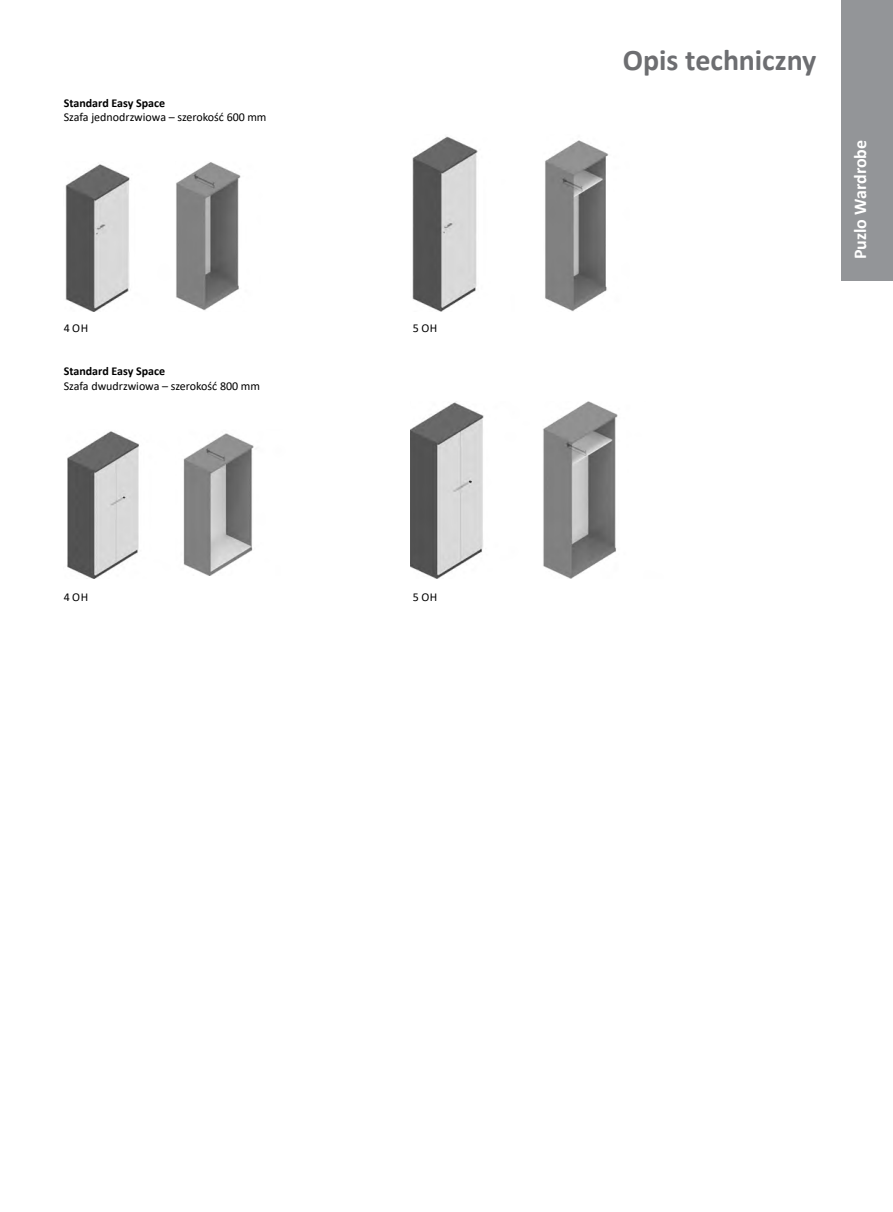
<style>
.page{position:relative;width:893px;height:1212px;background:#fff}
.page>*{position:absolute;margin:0;border:0;box-sizing:border-box;transform-origin:0 0}
.t1{font:700 30px "Calibri";letter-spacing:-.005em;color:#6d6e71}
.t2{font:700 18px "Calibri";color:#fff}
.t3{font:12px "Calibri";color:#000}
.t4{font:700 12px "Calibri";color:#000}
</style>
<div class="page">
<div style="left:842px;top:0;width:51px;height:281px;background:#939598"></div>
<img style="left:67px;top:431px;width:72px;height:148px">
<img style="left:410px;top:402px;width:74px;height:177px">
<img style="left:183px;top:433px;width:71px;height:142px">
<svg style="left:543px;top:402px;width:75px;height:177px;background:#999"></svg>
<img style="left:65px;top:164px;width:65px;height:148px">
<img style="left:412px;top:136px;width:66px;height:176px">
<img style="left:176px;top:162px;width:65px;height:149px">
<img style="left:545px;top:140px;width:64px;height:171px">
<p class="t4" style="left:64px;top:94px;width:103px">Standard Easy Space</p>
<p class="t3" style="left:64px;top:109px;width:204px">Szafa jednodrzwiowa – szerokość 600 mm</p>
<p class="t3" style="left:64px;top:320px;width:26px">4 OH</p>
<p class="t4" style="left:64px;top:363px;width:103px">Standard Easy Space</p>
<p class="t3" style="left:64px;top:377px;width:198px">Szafa dwudrzwiowa – szerokość 800 mm</p>
<p class="t3" style="left:64px;top:589px;width:26px">4 OH</p>
<p class="t3" style="left:413px;top:320px;width:26px">5 OH</p>
<p class="t3" style="left:413px;top:589px;width:26px">5 OH</p>
<h1 class="t1" style="left:623px;top:39px;width:195px">Opis techniczny</h1>
<h2 class="t2" style="left:847px;top:259px;width:121px;rotate:-90deg">Puzlo Wardrobe</h2>
</div>
